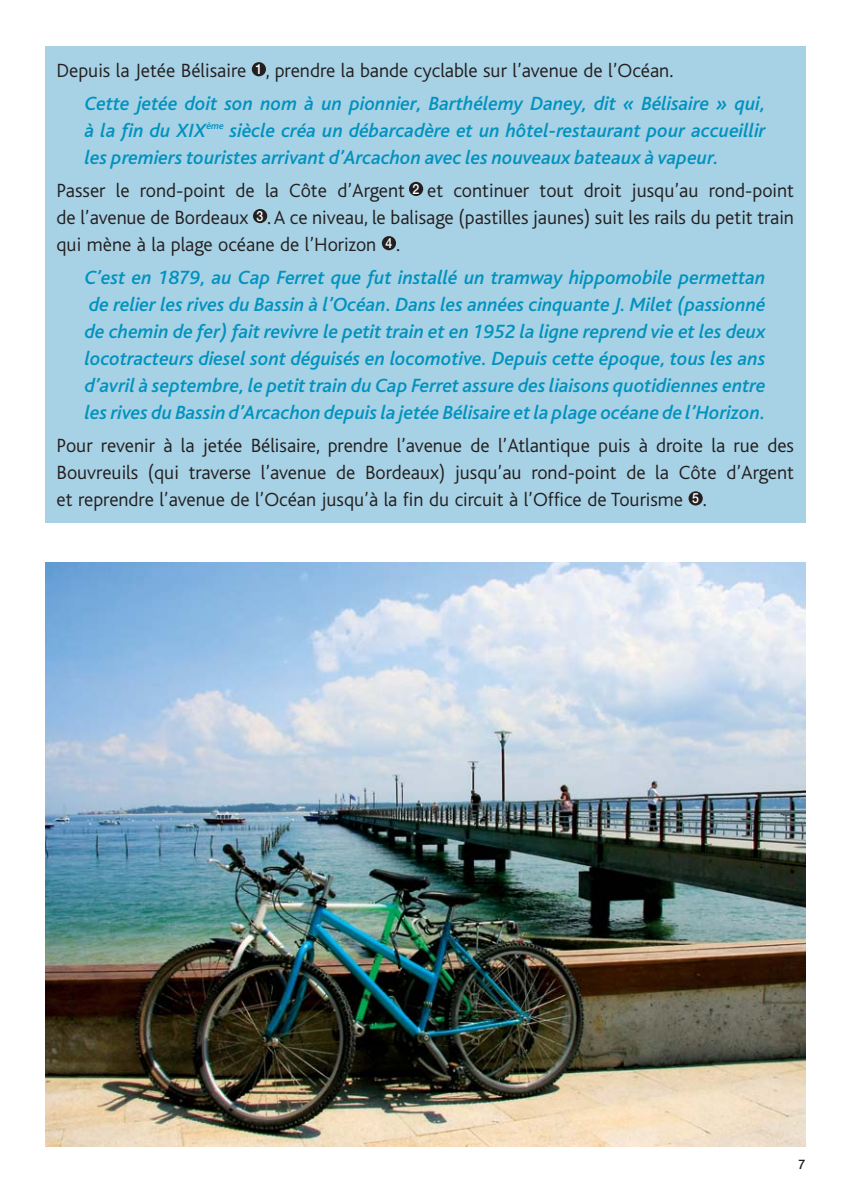
<style>
.page{position:relative;width:851px;height:1191px;background:#fff}
.page>*{position:absolute;margin:0;border:0;box-sizing:border-box;transform-origin:0 0}
.t1{font:italic 500 20px/27px "Bliss";color:#0092bf;text-align:justify}
.t2{font:300 20px/27px "Bliss";color:#231f20;text-align:justify}
.t3{font:500 14px "Helvetica Neue";color:#fff;scale:.88 1}
.t4{font:500 14px "Bliss";color:#231f20}
.s1{font-family:"Helvetica Neue";font-weight:500;font-size:14px;color:#fff}
</style>
<div class="page">
<div style="left:45px;top:46px;width:760px;height:476px;background:#a7d1e4"></div>
<div style="left:688px;top:491px;width:14px;height:14px;background:#231f20;border-radius:50%"></div>
<div style="left:382px;top:236px;width:14px;height:14px;background:#231f20;border-radius:50%"></div>
<div style="left:253px;top:209px;width:14px;height:14px;background:#231f20;border-radius:50%"></div>
<div style="left:409px;top:182px;width:14px;height:14px;background:#231f20;border-radius:50%"></div>
<div style="left:252px;top:62px;width:14px;height:14px;background:#231f20;border-radius:50%"></div>
<img style="left:45px;top:562px;width:760px;height:584px">
<p class="t2" style="left:56px;top:58px;width:618px">Depuis la Jetée Bélisaire , prendre la bande cyclable sur l’avenue de l’Océan.</p>
<p class="t1" style="left:85px;top:92px;width:682px">Cette jetée doit son nom à un pionnier, Barthélemy Daney, dit « Bélisaire » qui, à la fin du XIX<sup>ème</sup> siècle créa un débarcadère et un hôtel-restaurant pour accueillir les premiers touristes arrivant d’Arcachon avec les nouveaux bateaux à vapeur.</p>
<p class="t2" style="left:56px;top:178px;width:739px">Passer le rond-point de la Côte d’Argent et continuer tout droit jusqu’au rond-point de l’avenue de Bordeaux . A ce niveau, le balisage (pastilles jaunes) suit les rails du petit train qui mène à la plage océane de l’Horizon .</p>
<p class="t1" style="left:85px;top:266px;width:682px">C’est en 1879, au Cap Ferret que fut installé un tramway hippomobile permettan de relier les rives du Bassin à l’Océan. Dans les années cinquante J. Milet (passionné de chemin de fer) fait revivre le petit train et en 1952 la ligne reprend vie et les deux locotracteurs diesel sont déguisés en locomotive. Depuis cette époque, tous les ans d’avril à septembre, le petit train du Cap Ferret assure des liaisons quotidiennes entre les rives du Bassin d’Arcachon depuis la jetée Bélisaire et la plage océane de l’Horizon.</p>
<p class="t2" style="left:56px;top:433px;width:739px">Pour revenir à la jetée Bélisaire, prendre l’avenue de l’Atlantique puis à droite la rue des Bouvreuils (qui traverse l’avenue de Bordeaux) jusqu’au rond-point de la Côte d’Argent et reprendre l’avenue de l’Océan jusqu’à la fin du circuit à l’Office de Tourisme .<span class="s1">5</span></p>
<p class="t3" style="left:255px;top:64px;width:9px">1</p>
<p class="t3" style="left:412px;top:184px;width:9px">2</p>
<p class="t3" style="left:256px;top:211px;width:9px">3</p>
<p class="t3" style="left:385px;top:238px;width:9px">4</p>
<p class="t4" style="left:797px;top:1159px;width:9px">7</p>
</div>
